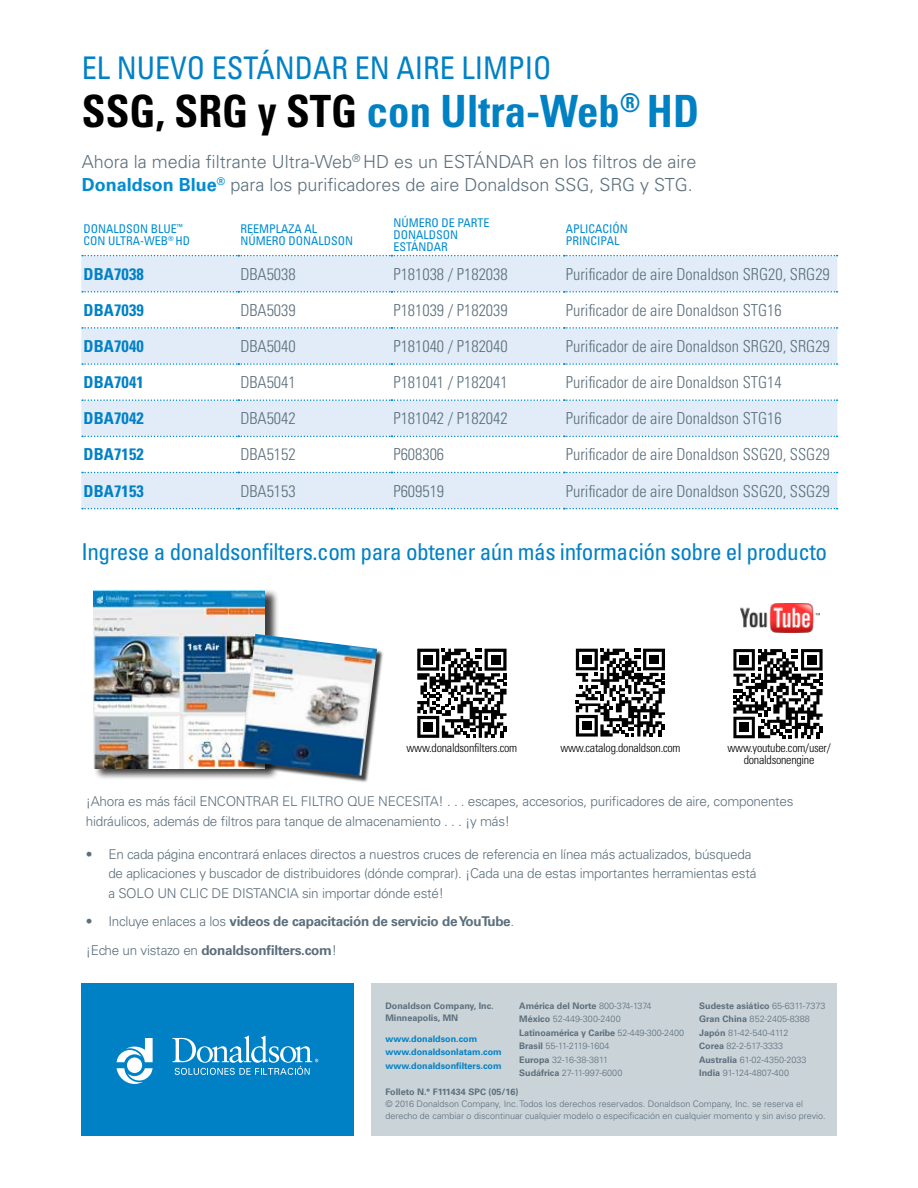
<style>
.page{position:relative;width:918px;height:1188px;background:#fff}
.page>*{position:absolute;margin:0;border:0;box-sizing:border-box;transform-origin:0 0}
.t1{font:700 condensed 44.4px "Univers LT Std";color:#0081c3;scale:.96 1}
.t2{font:condensed 31.2px "Univers LT Std";color:#0081c6;scale:.96 1}
.t3{font:condensed 23.25px "Univers LT Std";letter-spacing:-.02em;color:#0081c6}
.t4{font:300 18px/22.5px "Univers LT Std";color:#5c6f7c}
.t5{font:300 condensed 16.5px "Univers LT Std";color:#5c6f7c}
.t6{font:700 condensed 16.5px "Univers LT Std";letter-spacing:.01em;color:#0081c6}
.t7{font:300 13.5px/19.5px "Univers LT Std";letter-spacing:-.02em;color:#5c6f7c}
.t8{font:700 13.5px/28.5px "Univers LT Std";letter-spacing:-.02em;color:#5c6f7c}
.t9{font:condensed 12px/12px "Univers LT Std";color:#008cd2}
.t10{font:300 condensed 12px/12px "Univers LT Std";letter-spacing:-.02em;color:#000;text-align:center}
.t11{font:300 9px/13.5px "Univers LT Std";color:#5c6f7c}
.t12{font:700 9px/13.5px "Univers LT Std";color:#0081c6}
.t13{font:700 9px/12px "Univers LT Std";color:#5c6f7c}
.s1{color:#000}
.s2{font-weight:700;color:#008cd2}
.s3{font-weight:300}
.s4{font-weight:700}
</style>
<div class="page">
<div style="left:372px;top:983px;width:465px;height:153px;background:#cad3d8"></div>
<div style="left:81px;top:983px;width:273px;height:153px;background:#0081c6"></div>
<img style="left:741px;top:603px;width:78px;height:29px">
<svg style="left:733px;top:649px;width:90px;height:89px"></svg>
<div style="left:94px;top:589px;width:185px;height:191px;background:#000;opacity:.75"></div>
<img style="left:93px;top:591px;width:172px;height:177px">
<div style="left:241px;top:635px;width:143px;height:147px;background:#000;opacity:.75"></div>
<img style="left:240px;top:634px;width:137px;height:142px">
<svg style="left:81px;top:256px;width:756px;height:253px;fill:#e1ecf8"></svg>
<svg style="left:82px;top:399px;width:756px;height:2px"></svg>
<svg style="left:82px;top:436px;width:756px;height:1px"></svg>
<svg style="left:82px;top:472px;width:756px;height:1px"></svg>
<svg style="left:82px;top:508px;width:756px;height:1px"></svg>
<svg style="left:82px;top:255px;width:756px;height:1px"></svg>
<svg style="left:82px;top:291px;width:756px;height:2px"></svg>
<svg style="left:82px;top:327px;width:756px;height:2px"></svg>
<svg style="left:82px;top:363px;width:756px;height:2px"></svg>
<svg style="left:576px;top:649px;width:89px;height:88px"></svg>
<svg style="left:417px;top:649px;width:90px;height:89px"></svg>
<svg style="left:117px;top:1038px;width:36px;height:46px"></svg>
<svg style="left:173px;top:1036px;width:145px;height:39px"></svg>
<h2 class="t2" style="left:82px;top:48px;width:491px">EL NUEVO ESTÁNDAR EN AIRE LIMPIO</h2>
<h1 class="t1" style="left:82px;top:84px;width:644px"><span class="s1">SSG, SRG y STG</span> con Ultra-Web<sup>®</sup> HD</h1>
<h3 class="t4" style="left:82px;top:150px;width:616px">Ahora la media filtrante Ultra-Web<sup>®</sup> HD es un ESTÁNDAR en los filtros de aire<br><span class="s2">Donaldson Blue</span><sup>®</sup> para los purificadores de aire Donaldson SSG, SRG y STG.</h3>
<h3 class="t9" style="left:83px;top:223px;width:108px">DONALDSON BLUE<sup>™<br></sup>CON ULTRA-WEB<sup>®</sup> HD</h3>
<h3 class="t9" style="left:240px;top:223px;width:114px">REEMPLAZA AL<br>NÚMERO DONALDSON</h3>
<h3 class="t9" style="left:393px;top:217px;width:98px">NÚMERO DE PARTE<br>DONALDSON<br>ESTÁNDAR</h3>
<h3 class="t9" style="left:566px;top:223px;width:64px">APLICACIÓN<br>PRINCIPAL</h3>
<h3 class="t6" style="left:83px;top:264px;width:62px">DBA7038</h3>
<h3 class="t5" style="left:240px;top:264px;width:57px">DBA5038</h3>
<h3 class="t5" style="left:393px;top:264px;width:116px">P181038 / P182038</h3>
<h3 class="t5" style="left:566px;top:264px;width:265px">Purificador de aire Donaldson SRG20, SRG29</h3>
<h3 class="t6" style="left:83px;top:300px;width:62px">DBA7039</h3>
<h3 class="t5" style="left:240px;top:300px;width:57px">DBA5039</h3>
<h3 class="t5" style="left:393px;top:300px;width:116px">P181039 / P182039</h3>
<h3 class="t5" style="left:566px;top:300px;width:217px">Purificador de aire Donaldson STG16</h3>
<h3 class="t6" style="left:83px;top:336px;width:62px">DBA7040</h3>
<h3 class="t5" style="left:240px;top:336px;width:57px">DBA5040</h3>
<h3 class="t5" style="left:393px;top:336px;width:116px">P181040 / P182040</h3>
<h3 class="t5" style="left:566px;top:336px;width:265px">Purificador de aire Donaldson SRG20, SRG29</h3>
<h3 class="t6" style="left:83px;top:372px;width:62px">DBA7041</h3>
<h3 class="t5" style="left:240px;top:372px;width:57px">DBA5041</h3>
<h3 class="t5" style="left:393px;top:372px;width:116px">P181041 / P182041</h3>
<h3 class="t5" style="left:566px;top:372px;width:217px">Purificador de aire Donaldson STG14</h3>
<h3 class="t6" style="left:83px;top:408px;width:62px">DBA7042</h3>
<h3 class="t5" style="left:240px;top:409px;width:57px">DBA5042</h3>
<h3 class="t5" style="left:393px;top:409px;width:116px">P181042 / P182042</h3>
<h3 class="t5" style="left:566px;top:409px;width:217px">Purificador de aire Donaldson STG16</h3>
<h3 class="t6" style="left:83px;top:444px;width:62px">DBA7152</h3>
<h3 class="t5" style="left:240px;top:445px;width:57px">DBA5152</h3>
<h3 class="t5" style="left:393px;top:445px;width:52px">P608306</h3>
<h3 class="t5" style="left:566px;top:445px;width:265px">Purificador de aire Donaldson SSG20, SSG29</h3>
<h3 class="t6" style="left:83px;top:481px;width:62px">DBA7153</h3>
<h3 class="t5" style="left:240px;top:481px;width:57px">DBA5153</h3>
<h3 class="t5" style="left:393px;top:481px;width:52px">P609519</h3>
<h3 class="t5" style="left:566px;top:481px;width:265px">Purificador de aire Donaldson SSG20, SSG29</h3>
<h3 class="t3" style="left:81px;top:537px;width:747px">Ingrese a donaldsonfilters.com para obtener aún más información sobre el producto</h3>
<h3 class="t10" style="left:407px;top:742px;width:112px">www.donaldsonfilters.com</h3>
<h3 class="t10" style="left:560px;top:742px;width:122px">www.catalog.donaldson.com</h3>
<h3 class="t10" style="left:727px;top:742px;width:105px">www.youtube.com/user/ donaldsonengine</h3>
<h3 class="t7" style="left:86px;top:792px;width:709px">¡Ahora es más fácil ENCONTRAR EL FILTRO QUE NECESITA! . . . escapes, accesorios, purificadores de aire, componentes hidráulicos, además de filtros para tanque de almacenamiento . . . ¡y más!</h3>
<p class="t7" style="left:108px;top:844px;width:650px;text-indent:-23px">• En cada página encontrará enlaces directos a nuestros cruces de referencia en línea más actualizados, búsqueda de aplicaciones y buscador de distribuidores (dónde comprar). ¡Cada una de estas importantes herramientas está a SOLO UN CLIC DE DISTANCIA sin importar dónde esté!</p>
<h3 class="t8" style="left:86px;top:907px;width:430px"><span class="s3">• Incluye enlaces a los</span> videos de capacitación de servicio de YouTube<span class="s3">. ¡Eche un vistazo en</span> donaldsonfilters.com<span class="s3">!</span></h3>
<p class="t13" style="left:385px;top:999px;width:110px">Donaldson Company, Inc.<br>Minneapolis, MN</p>
<p class="t12" style="left:385px;top:1032px;width:118px">www.donaldson.com www.donaldsonlatam.com www.donaldsonfilters.com</p>
<p class="t11" style="left:519px;top:999px;width:166px"><span class="s4">América del Norte</span> 800-374-1374<br><span class="s4">México</span> 52-449-300-2400<br><span class="s4">Latinoamérica y Caribe</span> 52-449-300-2400<br><span class="s4">Brasil</span> 55-11-2119-1604<br><span class="s4">Europa</span> 32-16-38-3811<br><span class="s4">Sudáfrica</span> 27-11-997-6000</p>
<p class="t11" style="left:699px;top:999px;width:128px"><span class="s4">Sudeste asiático</span> 65-6311-7373<br><span class="s4">Gran China</span> 852-2405-8388<br><span class="s4">Japón</span> 81-42-540-4112<br><span class="s4">Corea</span> 82-2-517-3333<br><span class="s4">Australia</span> 61-02-4350-2033<br><span class="s4">India</span> 91-124-4807-400</p>
<p class="t13" style="left:385px;top:1086px;width:135px">Folleto N.° F111434 SPC (05/16)</p>
<p class="t11" style="left:385px;top:1098px;width:442px;line-height:12px">© 2016 Donaldson Company, Inc. Todos los derechos reservados. Donaldson Company, Inc. se reserva el derecho de cambiar o discontinuar cualquier modelo o especificación en cualquier momento y sin aviso previo.</p>
</div>
